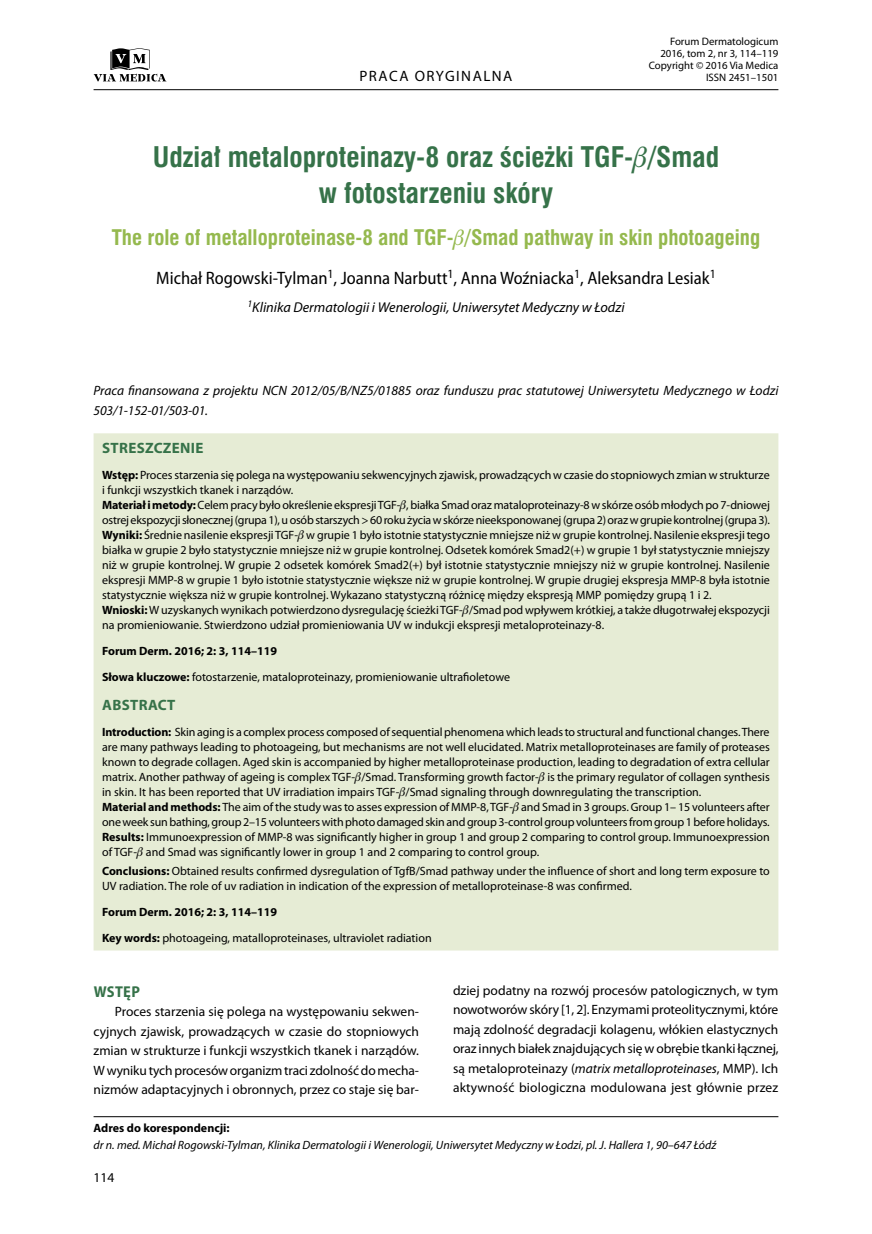
<style>
.page{position:relative;width:872px;height:1234px;background:#fff}
.page>*{position:absolute;margin:0;border:0;box-sizing:border-box;transform-origin:0 0}
.t1{font:700 27.75px/36px "Swis 721 Cn EU";color:#367249;text-align:center}
.t2{font:700 21px "Swis 721 Cn EU";color:#95b94e}
.t3{font:semi-condensed 18px "Myriad Pro";color:#000}
.t4{font:700 semi-condensed 15.75px "Myriad Pro";letter-spacing:.02em;color:#367249}
.t5{font:700 15px "Myriad Pro";letter-spacing:.02em;color:#367249}
.t6{font:15px "Myriad Pro";letter-spacing:.1em;color:#000}
.t7{font:italic 14.25px "Myriad Pro";color:#000}
.t8{font:13.5px/19.5px "Myriad Pro";letter-spacing:.005em;color:#000;text-align:justify}
.t9{font:italic 13.5px/19.5px "Myriad Pro";color:#000}
.t10{font:12px/15px "Myriad Pro";color:#000}
.t11{font:italic 12px "Myriad Pro";color:#000}
.t12{font:700 12px "Myriad Pro";color:#000}
.t13{font:10.8px/12px "Myriad Pro";color:#000;text-align:right}
.s1{font-weight:700}
.s2{font-style:italic}
</style>
<div class="page">
<svg style="left:94px;top:48px;width:72px;height:34px"></svg>
<hr style="left:94px;top:89px;width:684px;height:1px;background:#000">
<div style="left:94px;top:433px;width:684px;height:517px;background:#e6ecd5"></div>
<hr style="left:94px;top:1115px;width:684px;height:1px;background:#000">
<svg style="left:399px;top:500px;width:7px;height:11px"></svg>
<svg style="left:297px;top:530px;width:7px;height:11px"></svg>
<svg style="left:462px;top:605px;width:7px;height:11px"></svg>
<svg style="left:354px;top:771px;width:7px;height:12px"></svg>
<svg style="left:538px;top:771px;width:6px;height:12px"></svg>
<svg style="left:398px;top:786px;width:7px;height:12px"></svg>
<svg style="left:512px;top:801px;width:7px;height:12px"></svg>
<svg style="left:136px;top:846px;width:7px;height:12px"></svg>
<p class="t6" style="left:359px;top:67px;width:154px">PRACA ORYGINALNA</p>
<p class="t13" style="left:649px;top:36px;width:131px">Forum Dermatologicum<br>2016, tom 2, nr 3, 114–119<br>Copyright © 2016 Via Medica<br>ISSN 2451–1501</p>
<h1 class="t1" style="left:153px;top:140px;width:568px">Udział metaloproteinazy-8 oraz ścieżki TGF- /Smad w fotostarzeniu skóry</h1>
<h2 class="t2" style="left:112px;top:225px;width:650px">The role of metalloproteinase-8 and TGF- /Smad pathway in skin photoageing</h2>
<h3 class="t3" style="left:156px;top:268px;width:561px">Michał Rogowski-Tylman<sup>1</sup>, Joanna Narbutt<sup>1</sup>, Anna Woźniacka<sup>1</sup>, Aleksandra Lesiak<sup>1</sup></h3>
<p class="t7" style="left:247px;top:298px;width:379px"><sup>1</sup>Klinika Dermatologii i Wenerologii, Uniwersytet Medyczny w Łodzi</p>
<p class="t9" style="left:94px;top:380px;width:686px">Praca finansowana z projektu NCN 2012/05/B/NZ5/01885 oraz funduszu prac statutowej Uniwersytetu Medycznego w Łodzi<br>503/1-152-01/503-01.</p>
<p class="t5" style="left:102px;top:438px;width:103px">Streszczenie</p>
<p class="t10" style="left:102px;top:467px;width:669px"><span class="s1">Wstęp:</span> Proces starzenia się polega na występowaniu sekwencyjnych zjawisk, prowadzących w czasie do stopniowych zmian w strukturze i funkcji wszystkich tkanek i narządów.<br><span class="s1">Materiał i metody:</span> Celem pracy było określenie ekspresji TGF- , białka Smad oraz mataloproteinazy-8 w skórze osób młodych po 7-dniowej ostrej ekspozycji słonecznej (grupa 1), u osób starszych &gt; 60 roku życia w skórze nieeksponowanej (grupa 2) oraz w grupie kontrolnej (grupa 3).<br><span class="s1">Wyniki:</span> Średnie nasilenie ekspresji TGF- w grupie 1 było istotnie statystycznie mniejsze niż w grupie kontrolnej. Nasilenie ekspresji tego białka w grupie 2 było statystycznie mniejsze niż w grupie kontrolnej. Odsetek komórek Smad2(+) w grupie 1 był statystycznie mniejszy niż w grupie kontrolnej. W grupie 2 odsetek komórek Smad2(+) był istotnie statystycznie mniejszy niż w grupie kontrolnej. Nasilenie ekspresji MMP-8 w grupie 1 było istotnie statystycznie większe niż w grupie kontrolnej. W grupie drugiej ekspresja MMP-8 była istotnie statystycznie większa niż w grupie kontrolnej. Wykazano statystyczną różnicę między ekspresją MMP pomiędzy grupą 1 i 2.<br><span class="s1">Wnioski:</span> W uzyskanych wynikach potwierdzono dysregulację ścieżki TGF- /Smad pod wpływem krótkiej, a także długotrwałej ekspozycji na promieniowanie. Stwierdzono udział promieniowania UV w indukcji ekspresji metaloproteinazy-8.</p>
<p class="t10" style="left:102px;top:638px;width:409px;line-height:26px"><span class="s1">Forum Derm. 2016; 2: 3, 114–119<br>Słowa kluczowe:</span> fotostarzenie, mataloproteinazy, promieniowanie ultrafioletowe</p>
<p class="t5" style="left:102px;top:694px;width:75px">Abstract</p>
<p class="t10" style="left:102px;top:723px;width:669px"><span class="s1">Introduction:</span> Skin aging is a complex process composed of sequential phenomena which leads to structural and functional changes. There are many pathways leading to photoageing, but mechanisms are not well elucidated. Matrix metalloproteinases are family of proteases known to degrade collagen. Aged skin is accompanied by higher metalloproteinase production, leading to degradation of extra cellular matrix. Another pathway of ageing is complex TGF- /Smad. Transforming growth factor- is the primary regulator of collagen synthesis in skin. It has been reported that UV irradiation impairs TGF- /Smad signaling through downregulating the transcription.<br><span class="s1">Material and methods:</span> The aim of the study was to asses expression of MMP-8, TGF- and Smad in 3 groups. Group 1– 15 volunteers after one week sun bathing, group 2–15 volunteers with photo damaged skin and group 3-control group volunteers from group 1 before holidays.<br><span class="s1">Results:</span> Immunoexpression of MMP-8 was significantly higher in group 1 and group 2 comparing to control group. Immunoexpression of TGF- and Smad was significantly lower in group 1 and 2 comparing to control group.</p>
<p class="t10" style="left:102px;top:863px;width:669px"><span class="s1">Conclusions:</span> Obtained results confirmed dysregulation of TgfB/Smad pathway under the influence of short and long term exposure to<br>UV radiation. The role of uv radiation in indication of the expression of metalloproteinase-8 was confirmed.</p>
<p class="t10" style="left:102px;top:898px;width:331px;line-height:26px"><span class="s1">Forum Derm. 2016; 2: 3, 114–119<br>Key words:</span> photoageing, matalloproteinases, ultraviolet radiation</p>
<h3 class="t4" style="left:94px;top:982px;width:48px">Wstęp</h3>
<p class="t8" style="left:94px;top:1001px;width:327px;text-indent:21px">Proces starzenia się polega na występowaniu sekwen&shy;cyjnych zjawisk, prowadzących w czasie do stopniowych zmian w strukturze i funkcji wszystkich tkanek i narządów.<br>W wyniku tych procesów organizm traci zdolność do mecha&shy;nizmów adaptacyjnych i obronnych, przez co staje się bar-</p>
<p class="t8" style="left:453px;top:980px;width:327px">dziej podatny na rozwój procesów patologicznych, w tym nowotworów skóry [1, 2]. Enzymami proteolitycznymi, które mają zdolność degradacji kolagenu, włókien elastycznych oraz innych białek znajdujących się w obrębie tkanki łącznej, są metaloproteinazy (<span class="s2">matrix metalloproteinases</span>, MMP). Ich aktywność biologiczna modulowana jest głównie przez</p>
<p class="t12" style="left:94px;top:1120px;width:138px">Adres do korespondencji:</p>
<p class="t11" style="left:94px;top:1137px;width:624px">dr n. med. Michał Rogowski-Tylman, Klinika Dermatologii i Wenerologii, Uniwersytet Medyczny w Łodzi, pl. J. Hallera 1, 90–647 Łódź</p>
<p class="t8" style="left:94px;top:1167px;width:22px">114</p>
</div>
